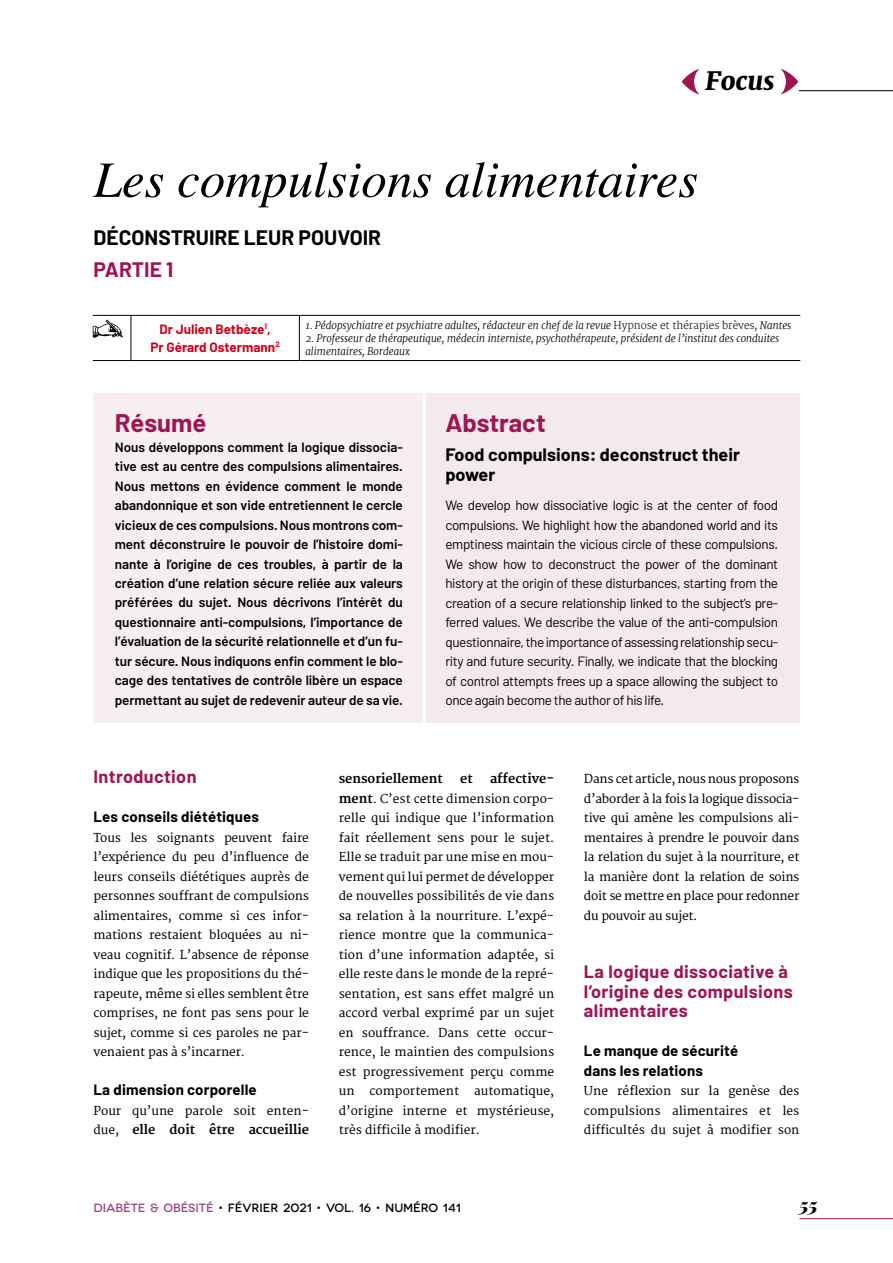
<style>
.page{position:relative;width:893px;height:1263px;background:#fff}
.page>*{position:absolute;margin:0;border:0;box-sizing:border-box;transform-origin:0 0}
.t1{font:italic 51px "Times";color:#000}
.t2{font:700 25.5px "Barlow";color:#9f1553}
.t3{font:italic 900 25.5px "Merriweather";color:#000}
.t4{font:700 21px "Barlow";color:#000}
.t5{font:700 21px "Barlow";color:#9f1553}
.t6{font:italic 900 19.5px "Playfair Display";color:#000}
.t7{font:700 18px/19.5px "Barlow";letter-spacing:.02em;color:#9f1553}
.t8{font:700 18px/19.5px "Barlow";color:#000}
.t9{font:700 15px/19.5px "Barlow";letter-spacing:.01em;color:#000}
.t10{font:600 13.5px/19.5px "Barlow";letter-spacing:-.005em;color:#000;text-align:justify}
.t11{font:13.5px/19.5px "Barlow";letter-spacing:-.03em;color:#000;text-align:justify}
.t12{font:700 13.5px/18px "Barlow";color:#d10019;text-align:center}
.t13{font:700 12.75px "Merriweather";color:#000}
.t14{font:12px/19.5px "Merriweather";color:#000;text-align:justify}
.t15{font:500 12px "Novecentowide";letter-spacing:-.005em;color:#000}
.t16{font:italic 300 10.5px/12.6px "Merriweather";color:#000;scale:.95 1}
.s1{font-style:normal}
.s2{font-weight:400;font-size:12px}
.s3{font-weight:700;font-size:12.75px}
.s4{color:#9d4280}
</style>
<div class="page">
<hr style="left:799px;top:1218px;width:94px;height:1px;background:#9f1553">
<svg style="left:682px;top:69px;width:17px;height:26px"></svg>
<svg style="left:780px;top:69px;width:18px;height:26px"></svg>
<hr style="left:799px;top:90px;width:94px;height:1px;background:#000">
<hr style="left:93px;top:315px;width:38px;height:1px;background:#000">
<hr style="left:131px;top:315px;width:168px;height:1px;background:#000">
<hr style="left:131px;top:316px;width:1px;height:44px;background:#000">
<hr style="left:299px;top:315px;width:501px;height:1px;background:#000">
<hr style="left:299px;top:316px;width:1px;height:44px;background:#000">
<hr style="left:93px;top:360px;width:38px;height:1px;background:#000">
<hr style="left:131px;top:360px;width:168px;height:1px;background:#000">
<hr style="left:299px;top:360px;width:501px;height:1px;background:#000">
<svg style="left:93px;top:320px;width:30px;height:18px"></svg>
<div style="left:94px;top:393px;width:330px;height:329px;background:#f6eeef"></div>
<div style="left:424px;top:393px;width:375px;height:329px;background:#f4e9eb"></div>
<hr style="left:423px;top:393px;width:3px;height:339px;background:#fff">
<h2 class="t3" style="left:705px;top:63px;width:70px">Focus</h2>
<h1 class="t1" style="left:94px;top:135px;width:606px">Les compulsions alimentaires</h1>
<h3 class="t4" style="left:94px;top:225px;width:289px">DÉCONSTRUIRE LEUR POUVOIR</h3>
<h3 class="t5" style="left:94px;top:257px;width:81px">PARTIE 1</h3>
<p class="t12" style="left:151px;top:320px;width:131px">Dr Julien Betbèze<sup>1</sup>,<br>Pr Gérard Ostermann<sup>2</sup></p>
<p class="t16" style="left:305px;top:319px;width:513px">1. Pédopsychiatre et psychiatre adultes, rédacteur en chef de la revue <span class="s1">Hypnose et thérapies brèves</span>, Nantes</p>
<p class="t16" style="left:305px;top:332px;width:500px">2. Professeur de thérapeutique, médecin interniste, psychothérapeute, président de l’institut des conduites alimentaires, Bordeaux</p>
<h2 class="t2" style="left:115px;top:407px;width:93px">Résumé</h2>
<p class="t10" style="left:115px;top:437px;width:290px">Nous développons comment la logique dissocia&shy;tive est au centre des compulsions alimentaires.<br>Nous mettons en évidence comment le monde abandonnique et son vide entretiennent le cercle vicieux de ces compulsions. Nous montrons com&shy;ment déconstruire le pouvoir de l’histoire domi&shy;nante à l’origine de ces troubles, à partir de la création d’une relation sécure reliée aux valeurs préférées du sujet. Nous décrivons l’intérêt du questionnaire anti-compulsions, l’importance de l’évaluation de la sécurité relationnelle et d’un fu&shy;tur sécure. Nous indiquons enfin comment le blo&shy;cage des tentatives de contrôle libère un espace permettant au sujet de redevenir auteur de sa vie.</p>
<h2 class="t2" style="left:445px;top:407px;width:102px">Abstract</h2>
<h3 class="t8" style="left:445px;top:445px;width:296px">Food compulsions: deconstruct their power</h3>
<p class="t11" style="left:445px;top:495px;width:334px">We develop how dissociative logic is at the center of food compulsions. We highlight how the abandoned world and its emptiness maintain the vicious circle of these compulsions.<br>We show how to deconstruct the power of the dominant history at the origin of these disturbances, starting from the creation of a secure relationship linked to the subject’s pre&shy;ferred values. We describe the value of the anti-compulsion questionnaire, the importance of assessing relationship secu&shy;rity and future security. Finally, we indicate that the blocking of control attempts frees up a space allowing the subject to once again become the author of his life.</p>
<h3 class="t7" style="left:94px;top:767px;width:104px">Introduction</h3>
<p class="t9" style="left:94px;top:807px;width:167px">Les conseils diététiques</p>
<p class="t14" style="left:94px;top:828px;width:217px">Tous les soignants peuvent faire l’expérience du peu d’influence de leurs conseils diététiques auprès de personnes souffrant de compulsions alimentaires, comme si ces infor&shy;mations restaient bloquées au ni&shy;veau cognitif. L’absence de réponse indique que les propositions du thé&shy;rapeute, même si elles semblent être comprises, ne font pas sens pour le sujet, comme si ces paroles ne par&shy;venaient pas à s’incarner.</p>
<p class="t9" style="left:94px;top:1080px;width:165px">La dimension corporelle</p>
<p class="t14" style="left:94px;top:1101px;width:217px">Pour qu’une parole soit enten-</p>
<p class="t13" style="left:94px;top:1122px;width:217px"><span class="s2">due,</span> elle doit être accueillie</p>
<p class="t13" style="left:339px;top:771px;width:106px">sensoriellement</p>
<p class="t13" style="left:460px;top:771px;width:14px">et</p>
<p class="t13" style="left:490px;top:771px;width:66px">affective-</p>
<p class="t14" style="left:339px;top:789px;width:217px"><span class="s3">ment</span>. C’est cette dimension corpo&shy;relle qui indique que l’information fait réellement sens pour le sujet.<br>Elle se traduit par une mise en mou&shy;vement qui lui permet de développer de nouvelles possibilités de vie dans sa relation à la nourriture. L’expé&shy;rience montre que la communica&shy;tion d’une information adaptée, si elle reste dans le monde de la repré&shy;sentation, est sans effet malgré un accord verbal exprimé par un sujet en souffrance. Dans cette occur&shy;rence, le maintien des compulsions est progressivement perçu comme un comportement</p>
<p class="t14" style="left:339px;top:1081px;width:217px;text-indent:135px">automatique, d’origine interne et mystérieuse, très difficile à modifier.</p>
<p class="t15" style="left:94px;top:1201px;width:369px"><span class="s4">DIABÈTE &amp; OBÉSITÉ</span> • FÉVRIER 2021 • VOL. 16 • NUMÉRO 141</p>
<p class="t14" style="left:584px;top:769px;width:217px">Dans cet article, nous nous proposons d’aborder à la fois la logique dissocia&shy;tive qui amène les compulsions ali&shy;mentaires à prendre le pouvoir dans la relation du sujet à la nourriture, et la manière dont la relation de soins doit se mettre en place pour redonner du pouvoir au sujet.</p>
<h3 class="t7" style="left:584px;top:962px;width:210px">La logique dissociative à l’origine des compulsions alimentaires</h3>
<p class="t9" style="left:584px;top:1041px;width:156px">Le manque de sécurité dans les relations</p>
<p class="t14" style="left:584px;top:1081px;width:217px">Une réflexion sur la genèse des compulsions alimentaires et les difficultés du sujet à modifier son</p>
<h3 class="t6" style="left:799px;top:1191px;width:20px">55</h3>
</div>
